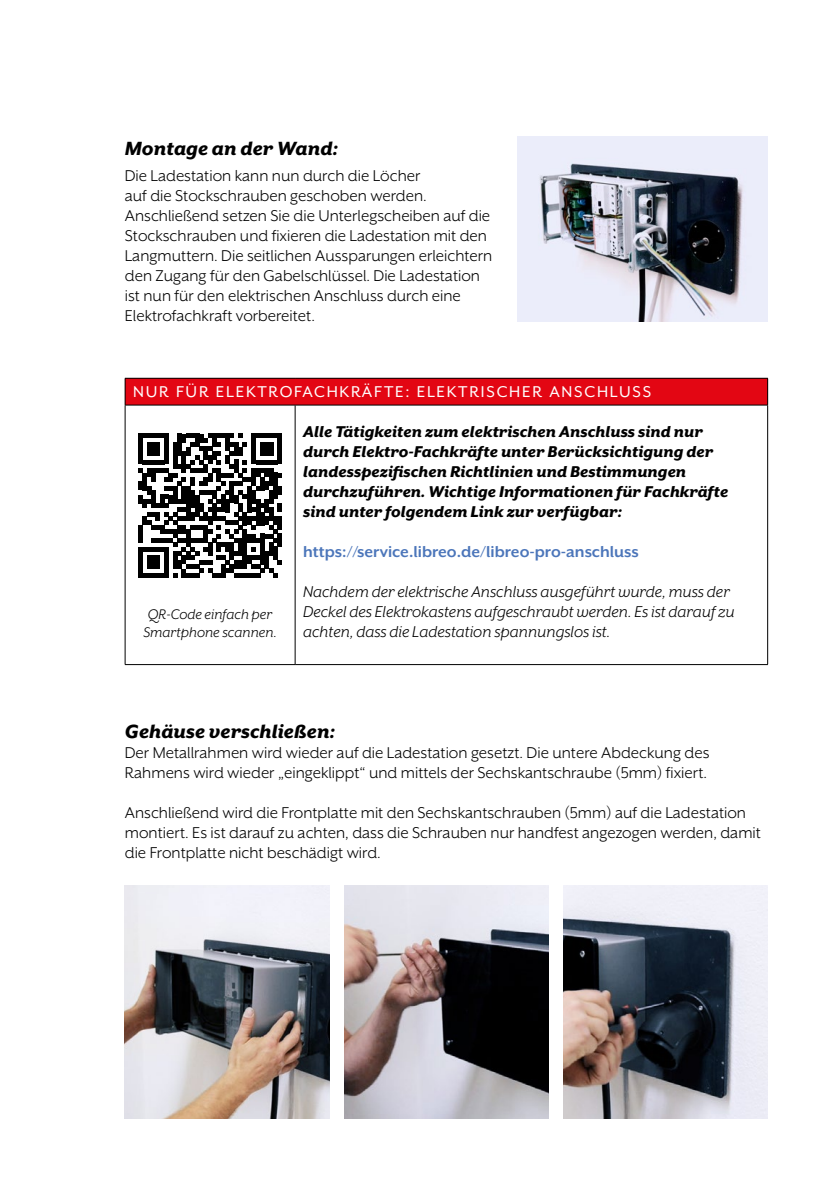
<style>
.page{position:relative;width:840px;height:1191px;background:#fff}
.page>*{position:absolute;margin:0;border:0;box-sizing:border-box;transform-origin:0 0}
.t1{font:italic 800 22px "Mr Eaves XL San OT";color:#000}
.t2{font:18px/20px "Mr Eaves XL San OT";color:#000}
.t3{font:italic 800 18px/20px "Mr Eaves XL San OT";color:#000}
.t4{font:italic 18px/20px "Mr Eaves XL San OT";color:#000}
.t5{font:700 18px "Mr Eaves XL San OT";color:#4c76ba}
.t6{font:18px "Mr Eaves XL San OT";letter-spacing:.1em;color:#fff}
.t7{font:italic 16px/18px "Mr Eaves XL San OT";color:#000}
</style>
<div class="page">
<div style="left:125px;top:378px;width:642px;height:27px;background:#e30613"></div>
<hr style="left:125px;top:378px;width:170px;height:1px;background:#000">
<svg style="left:125px;top:378px;width:1px;height:27px"></svg>
<hr style="left:295px;top:378px;width:472px;height:1px;background:#000">
<hr style="left:125px;top:405px;width:170px;height:1px;background:#000">
<hr style="left:125px;top:405px;width:1px;height:259px;background:#000">
<hr style="left:295px;top:405px;width:472px;height:1px;background:#000">
<hr style="left:294px;top:405px;width:1px;height:259px;background:#000">
<hr style="left:766px;top:405px;width:1px;height:259px;background:#000">
<hr style="left:125px;top:664px;width:170px;height:1px;background:#000">
<hr style="left:295px;top:664px;width:472px;height:1px;background:#000">
<svg style="left:138px;top:434px;width:144px;height:143px"></svg>
<img style="left:125px;top:885px;width:204px;height:234px">
<img style="left:344px;top:885px;width:204px;height:234px">
<img style="left:563px;top:885px;width:204px;height:234px">
<img style="left:517px;top:137px;width:250px;height:185px">
<p class="t1" style="left:125px;top:136px;width:215px">Montage an der Wand:</p>
<p class="t2" style="left:125px;top:166px;width:369px">Die Ladestation kann nun durch die Löcher<br>auf die Stockschrauben geschoben werden.<br>Anschließend setzen Sie die Unterlegscheiben auf die Stockschrauben und fixieren die Ladestation mit den Langmuttern. Die seitlichen Aussparungen erleichtern den Zugang für den Gabelschlüssel. Die Ladestation ist nun für den elektrischen Anschluss durch eine Elektrofachkraft vorbereitet.</p>
<p class="t6" style="left:133px;top:382px;width:519px">NUR FÜR ELEKTROFACHKRÄFTE: ELEKTRISCHER ANSCHLUSS</p>
<p class="t7" style="left:143px;top:605px;width:135px">QR-Code einfach per<br>Smartphone scannen.</p>
<p class="t3" style="left:303px;top:421px;width:426px">Alle Tätigkeiten zum elektrischen Anschluss sind nur durch Elektro-Fachkräfte unter Berücksichtigung der landesspezifischen Richtlinien und Bestimmungen durchzuführen. Wichtige Informationen für Fachkräfte sind unter folgendem Link zur verfügbar:</p>
<p class="t5" style="left:303px;top:541px;width:337px">https://service.libreo.de/libreo-pro-anschluss</p>
<p class="t4" style="left:303px;top:581px;width:433px">Nachdem der elektrische Anschluss ausgeführt wurde, muss der<br>Deckel des Elektrokastens aufgeschraubt werden. Es ist darauf zu achten, dass die Ladestation spannungslos ist.</p>
<p class="t1" style="left:125px;top:718px;width:211px">Gehäuse verschließen:</p>
<p class="t2" style="left:125px;top:742px;width:586px">Der Metallrahmen wird wieder auf die Ladestation gesetzt. Die untere Abdeckung des<br>Rahmens wird wieder „eingeklippt“ und mittels der Sechskantschraube (5mm) fixiert.</p>
<p class="t2" style="left:125px;top:802px;width:637px">Anschließend wird die Frontplatte mit den Sechskantschrauben (5mm) auf die Ladestation montiert. Es ist darauf zu achten, dass die Schrauben nur handfest angezogen werden, damit die Frontplatte nicht beschädigt wird.</p>
</div>
